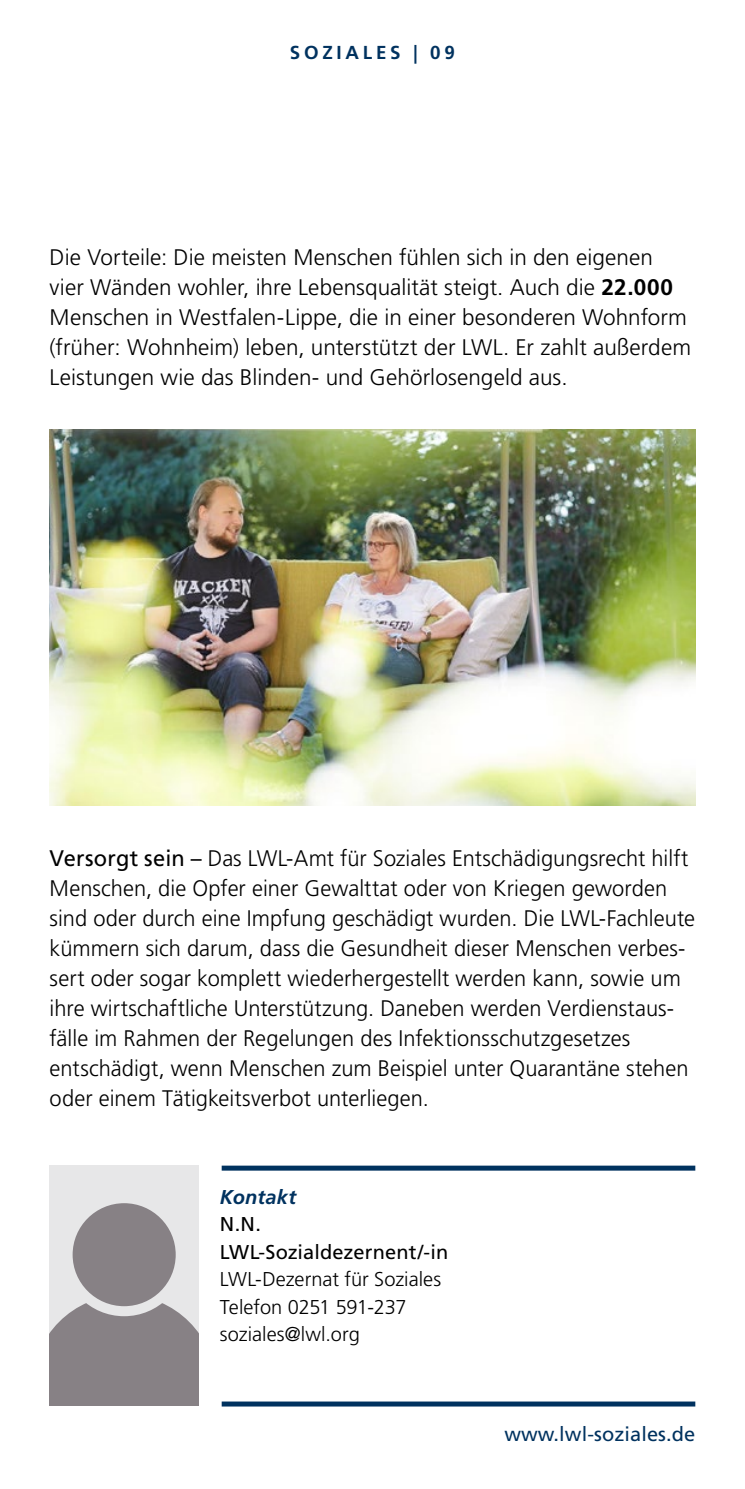
<style>
.page{position:relative;width:745px;height:1489px;background:#fff}
.page>*{position:absolute;margin:0;border:0;box-sizing:border-box;transform-origin:0 0}
.t1{font:300 22.5px/30px "Frutiger LT Std";letter-spacing:.005em;color:#000}
.t2{font:300 20px "Frutiger LT Std";color:#000}
.t3{font:20px "Frutiger LT Std";letter-spacing:.005em;color:#000}
.t4{font:20px "Frutiger LT Std";letter-spacing:.005em;color:#00325f}
.t5{font:italic 700 20px "Frutiger LT Std";letter-spacing:.005em;color:#00325f}
.t6{font:700 18.75px "Frutiger LT Std";letter-spacing:.2em;color:#00325f}
.s1{font-weight:700}
.s2{font-weight:400}
</style>
<div class="page">
<div style="left:221px;top:1165px;width:473px;height:5px;background:#00325f"></div>
<div style="left:221px;top:1401px;width:473px;height:5px;background:#00325f"></div>
<div style="left:50px;top:1165px;width:148px;height:240px;background:#e7e7e8"></div>
<div style="left:50px;top:1303px;width:148px;height:102px;background:#878185"></div>
<div style="left:68px;top:1198px;width:112px;height:113px;background:#878185;border-radius:50%"></div>
<div style="left:63px;top:1193px;width:122px;height:123px;border:10px solid #e7e7e8;border-radius:50%"></div>
<img style="left:50px;top:430px;width:644px;height:375px">
<p class="t6" style="left:290px;top:42px;width:166px">SOZIALES | 09</p>
<p class="t1" style="left:50px;top:243px;width:642px">Die Vorteile: Die meisten Menschen fühlen sich in den eigenen vier Wänden wohler, ihre Lebensqualität steigt. Auch die <span class="s1">22.000<br></span>Menschen in Westfalen-Lippe, die in einer besonderen Wohnform (früher: Wohnheim) leben, unterstützt der LWL. Er zahlt außerdem Leistungen wie das Blinden- und Gehörlosengeld aus.</p>
<p class="t1" style="left:50px;top:843px;width:646px"><span class="s2">Versorgt sein –</span> Das LWL-Amt für Soziales Entschädigungsrecht hilft Menschen, die Opfer einer Gewalttat oder von Kriegen geworden sind oder durch eine Impfung geschädigt wurden. Die LWL-Fachleute kümmern sich darum, dass die Gesundheit dieser Menschen verbes&shy;sert oder sogar komplett wiederhergestellt werden kann, sowie um ihre wirtschaftliche Unterstützung. Daneben werden Verdienstaus&shy;fälle im Rahmen der Regelungen des Infektionsschutzgesetzes</p>
<p class="t1" style="left:50px;top:1053px;width:640px">entschädigt, wenn Menschen zum Beispiel unter Quarantäne stehen oder einem Tätigkeitsverbot unterliegen.</p>
<p class="t5" style="left:220px;top:1184px;width:78px">Kontakt</p>
<p class="t3" style="left:220px;top:1212px;width:42px">N.N.</p>
<p class="t3" style="left:220px;top:1239px;width:230px">LWL-Sozialdezernent/-in</p>
<p class="t2" style="left:220px;top:1267px;width:222px">LWL-Dezernat für Soziales</p>
<p class="t2" style="left:220px;top:1295px;width:188px">Telefon 0251 591-237</p>
<p class="t2" style="left:220px;top:1322px;width:141px">soziales@lwl.org</p>
<p class="t4" style="left:504px;top:1421px;width:192px">www.lwl-soziales.de</p>
</div>
